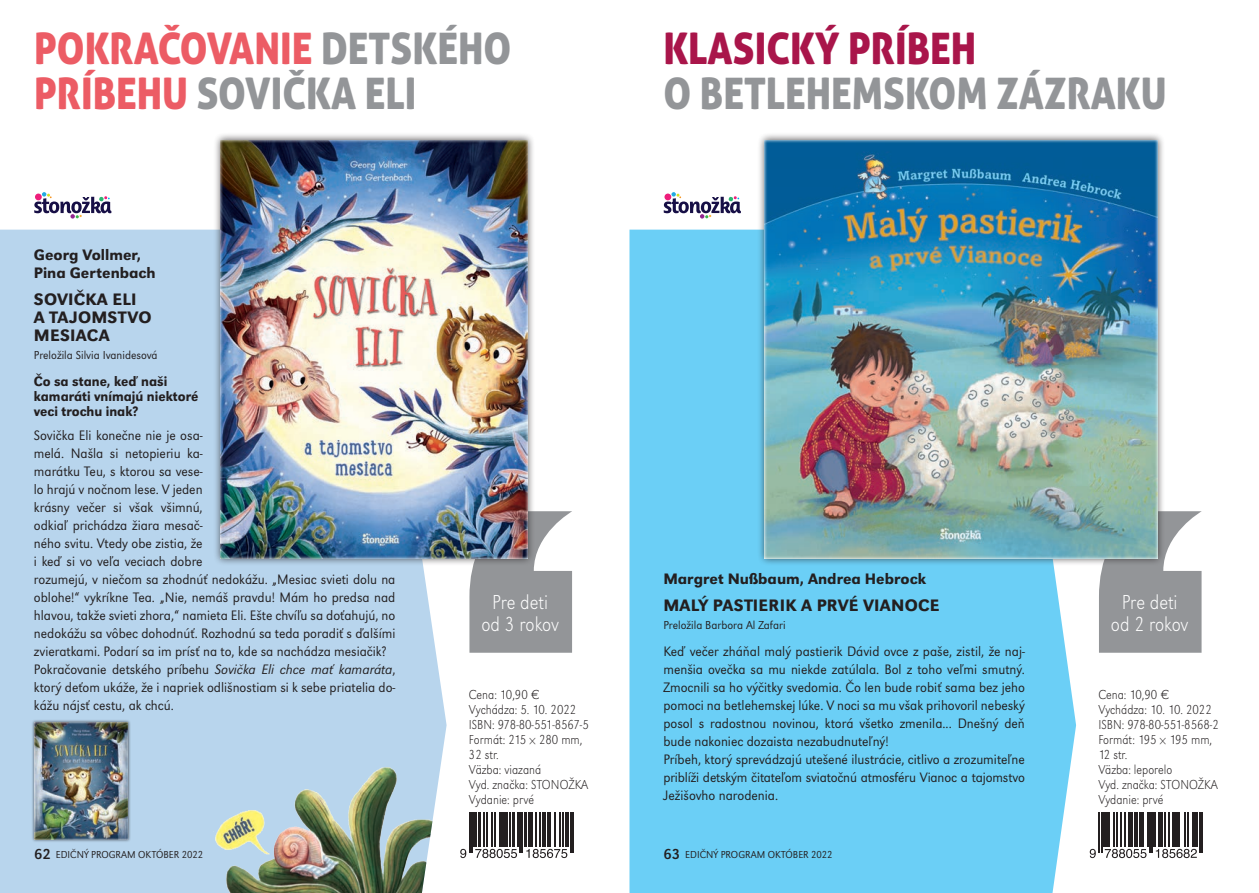
<style>
.page{position:relative;width:1259px;height:893px;background:#fff}
.page>*{position:absolute;margin:0;border:0;box-sizing:border-box;transform-origin:0 0}
.Headline{font:43.5px/45px "Aller Display";color:#ec5c65;scale:.9 1}
.Headline-2{font:43.5px/45px "Aller Display";color:#939598;scale:.9 1}
.t1{font:300 expanded 21px/22.5px "URW Grotesk TOT";color:#fff;text-align:center;scale:.9 1}
.Titul{font:500 17.25px/18px "URW Grotesk TOT";letter-spacing:.015em;color:#231f20}
.Autor{font:500 15.75px/18px "URW Grotesk TOT";color:#231f20}
.t2{font:15px "URW Grotesk TOT";color:#231f20}
.Text{font:300 14.25px/18px "URW Grotesk TOT";color:#231f20;text-align:justify;scale:.95 1}
.Text-2{font:500 14.25px/15px "URW Grotesk TOT";color:#231f20;scale:.95 1}
.Data{font:300 expanded 13.5px "URW Grotesk TOT";color:#231f20;scale:.9 1}
.Prelozil{font:300 12px "URW Grotesk TOT";color:#231f20;scale:.95 1}
.t3{font:300 10.5px "URW Grotesk TOT";letter-spacing:.005em;color:#231f20;scale:.95 1}
.s1{color:#939598}
.s2{font-style:italic}
.s3{color:#a9154a}
</style>
<div class="page">
<div style="left:0;top:230px;width:446px;height:663px;background:#b8d5ed"></div>
<img style="left:209px;top:751px;width:234px;height:142px">
<hr style="left:469px;top:812px;width:1px;height:41px;background:#231f20">
<hr style="left:471px;top:812px;width:2px;height:41px;background:#231f20">
<hr style="left:474px;top:812px;width:3px;height:34px;background:#231f20">
<hr style="left:478px;top:812px;width:2px;height:34px;background:#231f20">
<hr style="left:484px;top:812px;width:1px;height:34px;background:#231f20">
<hr style="left:487px;top:812px;width:1px;height:34px;background:#231f20">
<hr style="left:491px;top:812px;width:1px;height:34px;background:#231f20">
<hr style="left:494px;top:812px;width:1px;height:34px;background:#231f20">
<hr style="left:499px;top:812px;width:2px;height:34px;background:#231f20">
<hr style="left:502px;top:812px;width:1px;height:34px;background:#231f20">
<hr style="left:504px;top:812px;width:4px;height:34px;background:#231f20">
<hr style="left:510px;top:812px;width:1px;height:34px;background:#231f20">
<hr style="left:512px;top:812px;width:2px;height:34px;background:#231f20">
<hr style="left:517px;top:812px;width:1px;height:34px;background:#231f20">
<hr style="left:520px;top:812px;width:1px;height:41px;background:#231f20">
<hr style="left:522px;top:812px;width:1px;height:41px;background:#231f20">
<hr style="left:524px;top:812px;width:2px;height:34px;background:#231f20">
<hr style="left:528px;top:812px;width:3px;height:34px;background:#231f20">
<hr style="left:532px;top:812px;width:1px;height:34px;background:#231f20">
<hr style="left:535px;top:812px;width:1px;height:34px;background:#231f20">
<hr style="left:539px;top:812px;width:1px;height:34px;background:#231f20">
<hr style="left:542px;top:812px;width:4px;height:34px;background:#231f20">
<hr style="left:547px;top:812px;width:1px;height:34px;background:#231f20">
<hr style="left:549px;top:812px;width:1px;height:34px;background:#231f20">
<hr style="left:555px;top:812px;width:1px;height:34px;background:#231f20">
<hr style="left:559px;top:812px;width:1px;height:34px;background:#231f20">
<hr style="left:562px;top:812px;width:1px;height:34px;background:#231f20">
<hr style="left:565px;top:812px;width:4px;height:34px;background:#231f20">
<hr style="left:570px;top:812px;width:1px;height:41px;background:#231f20">
<hr style="left:572px;top:812px;width:1px;height:41px;background:#231f20">
<svg style="left:460px;top:849px;width:6px;height:9px"></svg>
<svg style="left:475px;top:849px;width:42px;height:9px"></svg>
<svg style="left:526px;top:849px;width:41px;height:9px"></svg>
<svg style="left:469px;top:511px;width:103px;height:142px;background:#a3a5a7"></svg>
<svg style="left:34px;top:192px;width:77px;height:27px"></svg>
<div style="left:35px;top:194px;width:7px;height:6px;background:#ee1e7b;border-radius:50%"></div>
<div style="left:213px;top:133px;width:322px;height:433px;background:#231f20;opacity:.75"></div>
<img style="left:220px;top:139px;width:309px;height:420px">
<div style="left:32px;top:719px;width:99px;height:123px;background:#231f20;opacity:.75"></div>
<img style="left:33px;top:721px;width:96px;height:118px">
<div style="left:629px;top:230px;width:447px;height:663px;background:#6bcff6"></div>
<hr style="left:1099px;top:812px;width:1px;height:41px;background:#231f20">
<hr style="left:1101px;top:812px;width:1px;height:41px;background:#231f20">
<hr style="left:1103px;top:812px;width:3px;height:34px;background:#231f20">
<hr style="left:1107px;top:812px;width:2px;height:34px;background:#231f20">
<hr style="left:1113px;top:812px;width:1px;height:34px;background:#231f20">
<hr style="left:1116px;top:812px;width:1px;height:34px;background:#231f20">
<hr style="left:1120px;top:812px;width:1px;height:34px;background:#231f20">
<hr style="left:1124px;top:812px;width:1px;height:34px;background:#231f20">
<hr style="left:1128px;top:812px;width:2px;height:34px;background:#231f20">
<hr style="left:1131px;top:812px;width:1px;height:34px;background:#231f20">
<hr style="left:1134px;top:812px;width:3px;height:34px;background:#231f20">
<hr style="left:1139px;top:812px;width:1px;height:34px;background:#231f20">
<hr style="left:1141px;top:812px;width:2px;height:34px;background:#231f20">
<hr style="left:1147px;top:812px;width:1px;height:34px;background:#231f20">
<hr style="left:1149px;top:812px;width:1px;height:41px;background:#231f20">
<hr style="left:1151px;top:812px;width:1px;height:41px;background:#231f20">
<hr style="left:1153px;top:812px;width:2px;height:34px;background:#231f20">
<hr style="left:1158px;top:812px;width:2px;height:34px;background:#231f20">
<hr style="left:1161px;top:812px;width:1px;height:34px;background:#231f20">
<hr style="left:1164px;top:812px;width:1px;height:34px;background:#231f20">
<hr style="left:1169px;top:812px;width:1px;height:34px;background:#231f20">
<hr style="left:1172px;top:812px;width:3px;height:34px;background:#231f20">
<hr style="left:1176px;top:812px;width:1px;height:34px;background:#231f20">
<hr style="left:1178px;top:812px;width:1px;height:34px;background:#231f20">
<hr style="left:1184px;top:812px;width:1px;height:34px;background:#231f20">
<hr style="left:1187px;top:812px;width:1px;height:34px;background:#231f20">
<hr style="left:1191px;top:812px;width:3px;height:34px;background:#231f20">
<hr style="left:1195px;top:812px;width:2px;height:34px;background:#231f20">
<hr style="left:1199px;top:812px;width:1px;height:41px;background:#231f20">
<hr style="left:1201px;top:812px;width:1px;height:41px;background:#231f20">
<svg style="left:1089px;top:849px;width:6px;height:9px"></svg>
<svg style="left:1104px;top:849px;width:42px;height:9px"></svg>
<svg style="left:1155px;top:849px;width:41px;height:9px"></svg>
<svg style="left:1099px;top:511px;width:102px;height:142px;background:#a2a4a7"></svg>
<svg style="left:664px;top:192px;width:77px;height:27px"></svg>
<div style="left:664px;top:194px;width:7px;height:6px;background:#ee1e7b;border-radius:50%"></div>
<div style="left:757px;top:133px;width:407px;height:433px;background:#231f20;opacity:.75"></div>
<img style="left:764px;top:139px;width:394px;height:420px">
<p class="Headline" style="left:34px;top:26px;width:532px">POKRAČOVANIE <span class="s1">DETSKÉHO<br></span>PRÍBEHU <span class="s1">SOVIČKA ELI</span></p>
<p class="Autor" style="left:34px;top:245px;width:123px">Georg Vollmer,<br>Pina Gertenbach</p>
<p class="Titul" style="left:34px;top:290px;width:119px">SOVIČKA ELI<br>A TAJOMSTVO<br>MESIACA</p>
<p class="Prelozil" style="left:34px;top:348px;width:132px">Preložila Silvia Ivanidesová</p>
<p class="Text-2" style="left:34px;top:373px;width:175px">Čo sa stane, keď naši kamaráti vnímajú niektoré veci trochu inak?</p>
<p class="Text" style="left:34px;top:426px;width:382px;text-align:left">Sovička Eli konečne nie je osa-<br>melá. Našla si netopieriu ka-<br>marátku Teu, s ktorou sa vese-<br>lo hrajú v nočnom lese. V jeden<br>krásny večer si však všimnú,<br>odkiaľ prichádza žiara mesač-<br>ného svitu. Vtedy obe zistia, že<br>i keď si vo veľa veciach dobre<br>rozumejú, v niečom sa zhodnúť nedokážu. „Mesiac svieti dolu na oblohe!“ vykríkne Tea. „Nie, nemáš pravdu! Mám ho predsa nad hlavou, takže svieti zhora,“ namieta Eli. Ešte chvíľu sa doťahujú, no nedokážu sa vôbec dohodnúť. Rozhodnú sa teda poradiť s ďalšími zvieratkami. Podarí sa im prísť na to, kde sa nachádza mesiačik?</p>
<p class="Text" style="left:34px;top:660px;width:382px">Pokračovanie detského príbehu <span class="s2">Sovička Eli chce mať kamaráta</span>, ktorý deťom ukáže, že i napriek odlišnostiam si k sebe priatelia do&shy;kážu nájsť cestu, ak chcú.</p>
<p class="t2" style="left:34px;top:846px;width:18px">62</p>
<p class="t3" style="left:56px;top:849px;width:157px">EDIČNÝ PROGRAM OKTÓBER 2022</p>
<p class="t1" style="left:481px;top:590px;width:88px">Pre deti od 3 rokov</p>
<p class="Data" style="left:469px;top:686px;width:80px">Cena: 10,90 €</p>
<p class="Data" style="left:469px;top:701px;width:121px">Vychádza: 5. 10. 2022</p>
<p class="Data" style="left:469px;top:716px;width:135px">ISBN: 978-80-551-8567-5</p>
<p class="Data" style="left:469px;top:731px;width:128px">Formát: 215 × 280 mm,</p>
<p class="Data" style="left:469px;top:746px;width:35px">32 str.</p>
<p class="Data" style="left:469px;top:761px;width:82px">Väzba: viazaná</p>
<p class="Data" style="left:469px;top:776px;width:134px">Vyd. značka: STONOŽKA</p>
<p class="Data" style="left:469px;top:791px;width:74px">Vydanie: prvé</p>
<p class="Headline-2" style="left:663px;top:26px;width:560px"><span class="s3">KLASICKÝ PRÍBEH<br></span>O BETLEHEMSKOM ZÁZRAKU</p>
<p class="Autor" style="left:663px;top:570px;width:264px">Margret Nußbaum, Andrea Hebrock</p>
<p class="Titul" style="left:663px;top:596px;width:277px">MALÝ PASTIERIK A PRVÉ VIANOCE</p>
<p class="Prelozil" style="left:663px;top:618px;width:130px">Preložila Barbora Al Zafari</p>
<p class="Text" style="left:663px;top:642px;width:382px">Keď večer zháňal malý pastierik Dávid ovce z paše, zistil, že naj&shy;menšia ovečka sa mu niekde zatúlala. Bol z toho veľmi smutný.<br>Zmocnili sa ho výčitky svedomia. Čo len bude robiť sama bez jeho pomoci na betlehemskej lúke. V noci sa mu však prihovoril nebeský posol s radostnou novinou, ktorá všetko zmenila... Dnešný deň bude nakoniec dozaista nezabudnuteľný!</p>
<p class="Text" style="left:663px;top:750px;width:382px">Príbeh, ktorý sprevádzajú utešené ilustrácie, citlivo a zrozumiteľne priblíži detským čitateľom sviatočnú atmosféru Vianoc a tajomstvo Ježišovho narodenia.</p>
<p class="t2" style="left:663px;top:846px;width:18px">63</p>
<p class="t3" style="left:685px;top:849px;width:157px">EDIČNÝ PROGRAM OKTÓBER 2022</p>
<p class="t1" style="left:1111px;top:590px;width:88px">Pre deti od 2 rokov</p>
<p class="Data" style="left:1098px;top:686px;width:80px">Cena: 10,90 €</p>
<p class="Data" style="left:1098px;top:701px;width:127px">Vychádza: 10. 10. 2022</p>
<p class="Data" style="left:1098px;top:716px;width:135px">ISBN: 978-80-551-8568-2</p>
<p class="Data" style="left:1098px;top:731px;width:128px">Formát: 195 × 195 mm,</p>
<p class="Data" style="left:1098px;top:746px;width:34px">12 str.</p>
<p class="Data" style="left:1098px;top:761px;width:83px">Väzba: leporelo</p>
<p class="Data" style="left:1098px;top:776px;width:134px">Vyd. značka: STONOŽKA</p>
<p class="Data" style="left:1098px;top:791px;width:74px">Vydanie: prvé</p>
</div>
